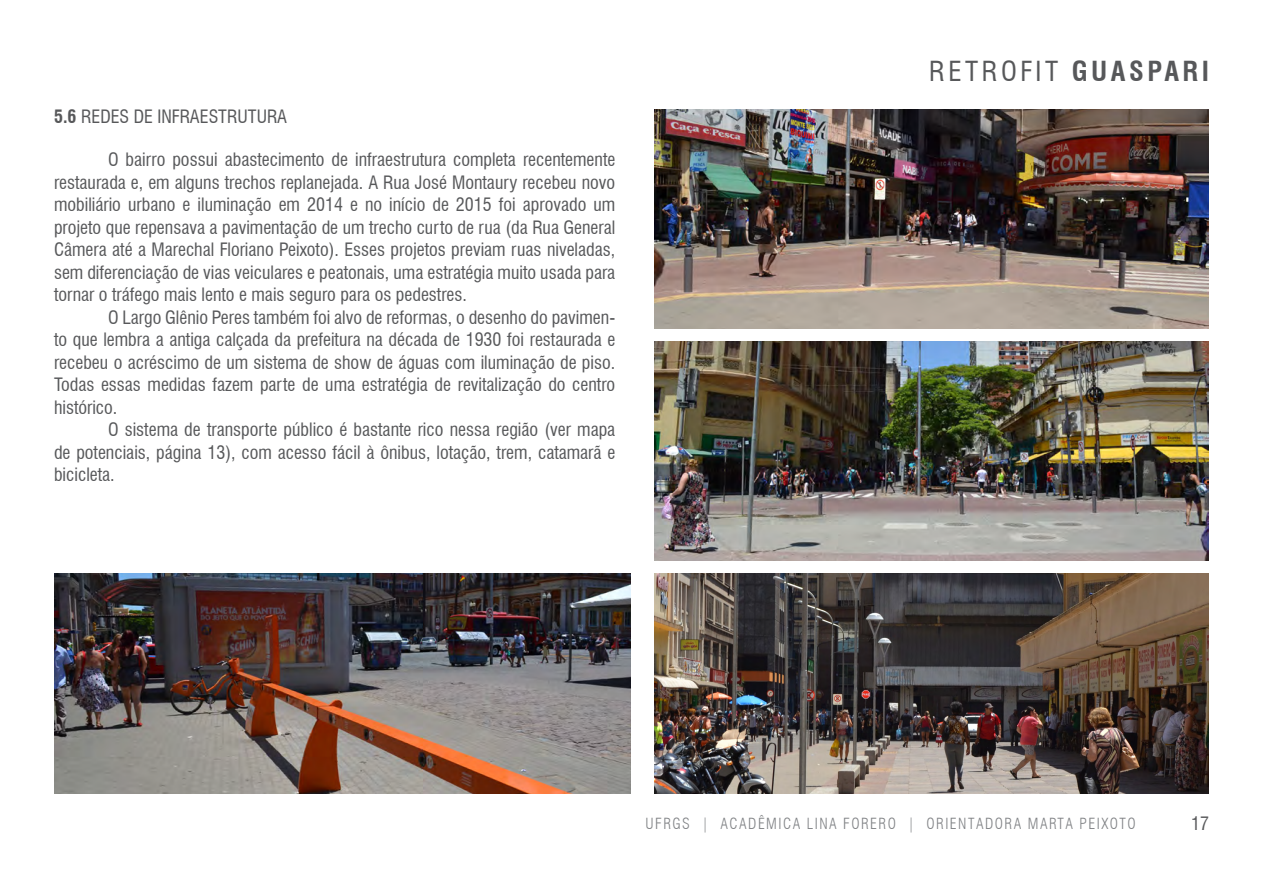
<style>
.page{position:relative;width:1263px;height:893px;background:#fff}
.page>*{position:absolute;margin:0;border:0;box-sizing:border-box;transform-origin:0 0}
.t1{font:condensed 27px "Swiss 721 BT";letter-spacing:.13em;color:#57585a}
.t2{font:condensed 18px/22.5px "Swiss 721 BT";color:#57585a;text-align:justify}
.t3{font:300 condensed 15px "Swiss 721 BT";letter-spacing:.1em;color:#808285}
.s1{font-weight:700}
</style>
<div class="page">
<img style="left:54px;top:574px;width:577px;height:219px">
<img style="left:654px;top:110px;width:555px;height:219px">
<img style="left:654px;top:342px;width:555px;height:219px">
<img style="left:654px;top:574px;width:555px;height:219px">
<p class="t2" style="left:54px;top:105px;width:235px"><span class="s1">5.6</span> REDES DE INFRAESTRUTURA</p>
<p class="t2" style="left:54px;top:148px;width:563px;text-indent:54px">O bairro possui abastecimento de infraestrutura completa recentemente restaurada e, em alguns trechos replanejada. A Rua José Montaury recebeu novo mobiliário urbano e iluminação em 2014 e no início de 2015 foi aprovado um projeto que repensava a pavimentação de um trecho curto de rua (da Rua General Câmera até a Marechal Floriano Peixoto). Esses projetos previam ruas niveladas, sem diferenciação de vias veiculares e peatonais, uma estratégia muito usada para tornar o tráfego mais lento e mais seguro para os pedestres.</p>
<p class="t2" style="left:54px;top:306px;width:563px;text-indent:54px">O Largo Glênio Peres também foi alvo de reformas, o desenho do pavimen&shy;to que lembra a antiga calçada da prefeitura na década de 1930 foi restaurada e recebeu o acréscimo de um sistema de show de águas com iluminação de piso.<br>Todas essas medidas fazem parte de uma estratégia de revitalização do centro histórico.</p>
<p class="t2" style="left:54px;top:418px;width:563px;text-indent:54px">O sistema de transporte público é bastante rico nessa região (ver mapa de potenciais, página 13), com acesso fácil à ônibus, lotação, trem, catamarã e bicicleta.</p>
<h1 class="t1" style="left:929px;top:55px;width:281px">RETROFIT <span class="s1">GUASPARI</span></h1>
<p class="t3" style="left:645px;top:815px;width:492px">UFRGS | ACADÊMICA LINA FORERO | ORIENTADORA MARTA PEIXOTO</p>
<p class="t2" style="left:1191px;top:812px;width:19px">17</p>
</div>
